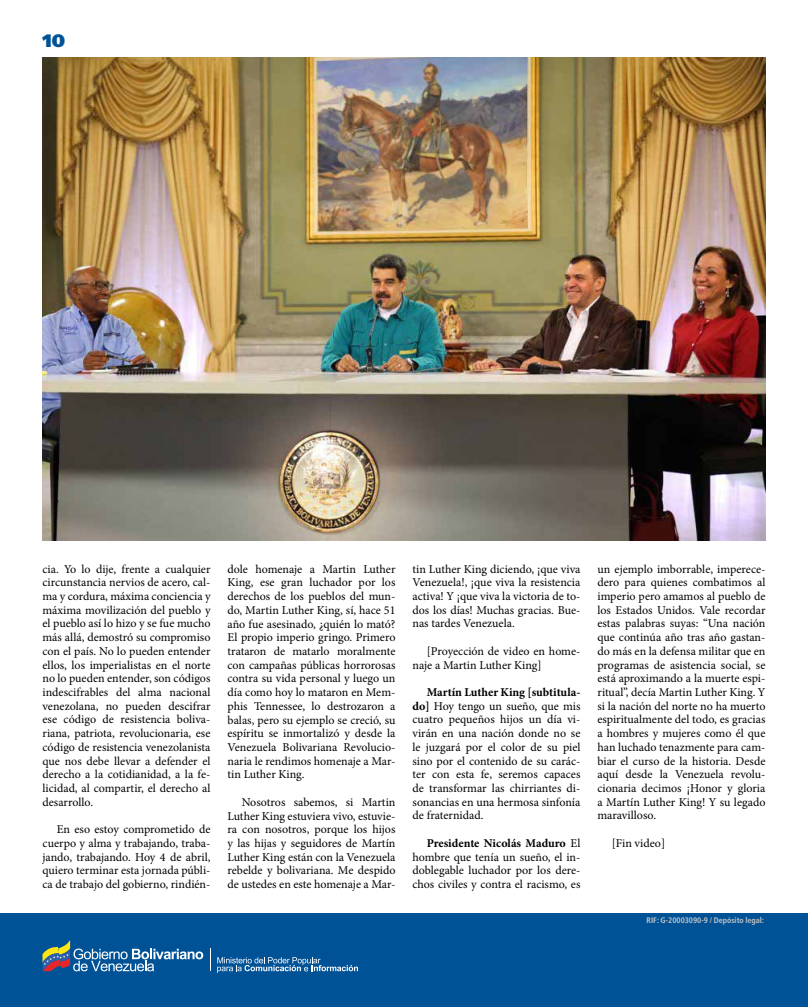
<style>
.page{position:relative;width:808px;height:1007px;background:#fff}
.page>*{position:absolute;margin:0;border:0;box-sizing:border-box;transform-origin:0 0}
.t1{font:900 18px "Frutiger LT Std";color:#005297}
.t2{font:12px/13.7px "Minion Pro";color:#000;text-align:justify}
.t3{font:700 condensed 8px "Frutiger LT Std";color:#c6c6c6}
.s1{font-weight:700}
</style>
<div class="page">
<hr style="left:43px;top:57px;width:722px;height:1px;background:#005297">
<div style="left:0;top:913px;width:808px;height:93px;background:#005297"></div>
<svg style="left:210px;top:948px;width:1px;height:22px"></svg>
<svg style="left:43px;top:940px;width:160px;height:31px"></svg>
<svg style="left:217px;top:957px;width:141px;height:15px"></svg>
<img style="left:43px;top:58px;width:722px;height:482px">
<h1 class="t1" style="left:43px;top:30px;width:24px">10</h1>
<p class="t2" style="left:43px;top:562px;width:169px">cia. Yo lo dije, frente a cualquier circunstancia nervios de acero, cal&shy;ma y cordura, máxima conciencia y máxima movilización del pueblo y el pueblo así lo hizo y se fue mucho más allá, demostró su compromiso con el país. No lo pueden entender ellos, los imperialistas en el norte no lo pueden entender, son códigos indescifrables del alma nacional venezolana, no pueden descifrar ese código de resistencia boliva&shy;riana, patriota, revolucionaria, ese código de resistencia venezolanista que nos debe llevar a defender el derecho a la cotidianidad, a la fe&shy;licidad, al compartir, el derecho al desarrollo.</p>
<p class="t2" style="left:43px;top:822px;width:169px;text-indent:14px">En eso estoy comprometido de cuerpo y alma y trabajando, traba&shy;jando, trabajando. Hoy 4 de abril, quiero terminar esta jornada públi&shy;ca de trabajo del gobierno, rindién-</p>
<p class="t2" style="left:227px;top:562px;width:169px">dole homenaje a Martin Luther King, ese gran luchador por los derechos de los pueblos del mun&shy;do, Martin Luther King, sí, hace 51 año fue asesinado, ¿quién lo mató?<br>El propio imperio gringo. Primero trataron de matarlo moralmente con campañas públicas horrorosas contra su vida personal y luego un día como hoy lo mataron en Mem&shy;phis Tennessee, lo destrozaron a balas, pero su ejemplo se creció, su espíritu se inmortalizó y desde la Venezuela Bolivariana Revolucio&shy;naria le rendimos homenaje a Mar&shy;tin Luther King.</p>
<p class="t2" style="left:227px;top:795px;width:169px;text-indent:14px">Nosotros sabemos, si Martin Luther King estuviera vivo, estuvie&shy;ra con nosotros, porque los hijos y las hijas y seguidores de Martín Luther King están con la Venezuela rebelde y bolivariana. Me despido de ustedes en este homenaje a Mar-</p>
<p class="t2" style="left:412px;top:562px;width:169px">tin Luther King diciendo, ¡que viva Venezuela!, ¡que viva la resistencia activa! Y ¡que viva la victoria de to&shy;dos los días! Muchas gracias. Bue&shy;nas tardes Venezuela.</p>
<p class="t2" style="left:412px;top:644px;width:169px;text-indent:14px">[Proyección de video en home&shy;naje a Martin Luther King]</p>
<p class="t2" style="left:412px;top:685px;width:169px;text-indent:14px"><span class="s1">Martín Luther King [subtitula&shy;do]</span> Hoy tengo un sueño, que mis cuatro pequeños hijos un día vi&shy;virán en una nación donde no se le juzgará por el color de su piel sino por el contenido de su carác&shy;ter con esta fe, seremos capaces de transformar las chirriantes di&shy;sonancias en una hermosa sinfonía de fraternidad.</p>
<p class="t2" style="left:412px;top:836px;width:169px;text-indent:14px"><span class="s1">Presidente Nicolás Maduro</span> El hombre que tenía un sueño, el in&shy;doblegable luchador por los dere&shy;chos civiles y contra el racismo, es</p>
<p class="t2" style="left:597px;top:562px;width:169px">un ejemplo imborrable, imperece&shy;dero para quienes combatimos al imperio pero amamos al pueblo de los Estados Unidos. Vale recordar estas palabras suyas: “Una nación que continúa año tras año gastan&shy;do más en la defensa militar que en programas de asistencia social, se está aproximando a la muerte espi&shy;ritual”, decía Martin Luther King. Y si la nación del norte no ha muerto espiritualmente del todo, es gracias a hombres y mujeres como él que han luchado tenazmente para cam&shy;biar el curso de la historia. Desde aquí desde la Venezuela revolu&shy;cionaria decimos ¡Honor y gloria a Martín Luther King! Y su legado maravilloso.</p>
<p class="t2" style="left:612px;top:836px;width:55px">[Fin video]</p>
<p class="t3" style="left:647px;top:915px;width:119px">RIF: G-20003090-9 / Depósito legal:</p>
</div>
